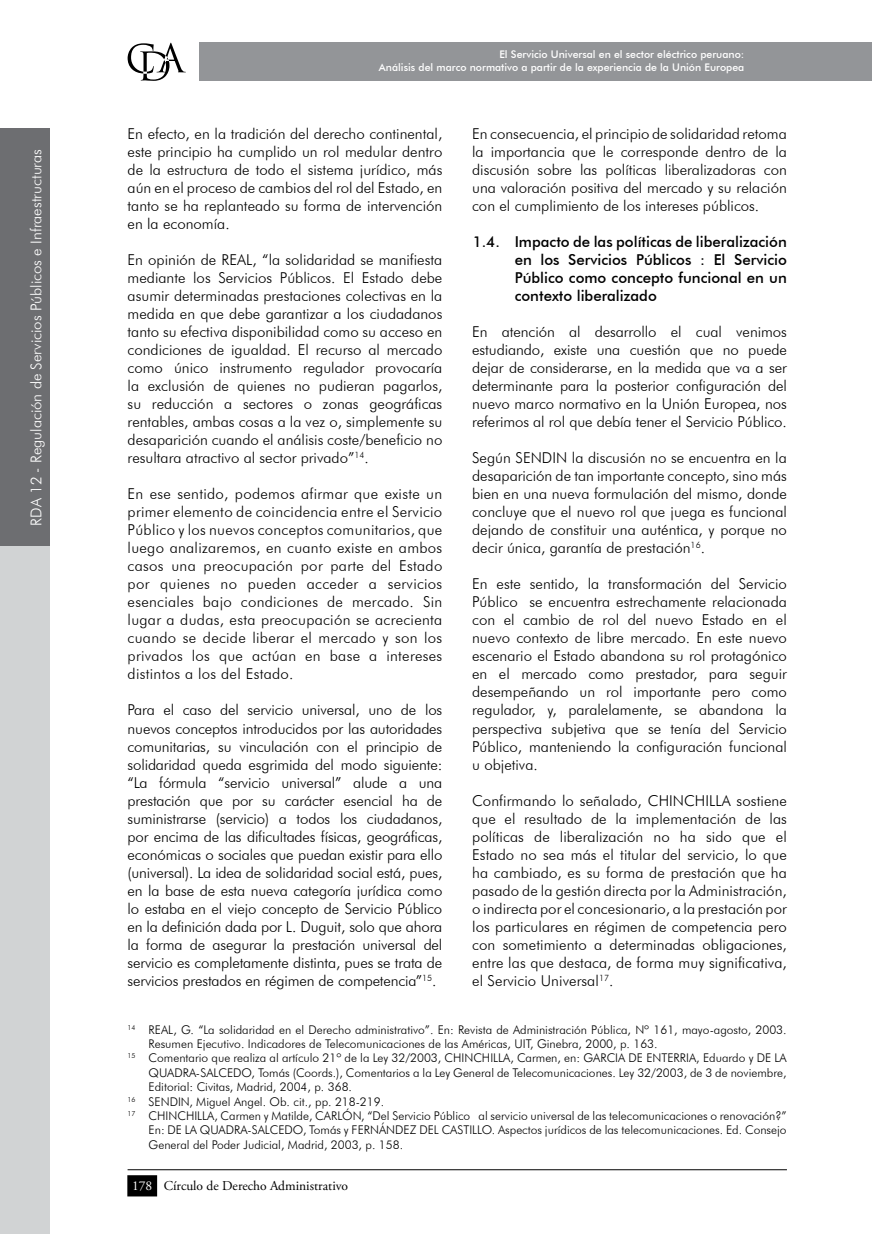
<style>
.page{position:relative;width:872px;height:1234px;background:#fff}
.page>*{position:absolute;margin:0;border:0;box-sizing:border-box;transform-origin:0 0}
.t1{font:300 15px/18px "Futura BT";color:#000;text-align:justify}
.t2{font:500 15px/18px "Futura BT";color:#000;text-align:justify}
.t3{font:300 15px "Futura BT";color:#fff}
.t4{font:13.5px "Adobe Garamond Pro";color:#000}
.t5{font:300 12px "Futura BT";color:#000}
.t6{font:500 10.5px/12.6px "Futura BT";color:#fff;text-align:right}
.t7{font:300 7.05px "Futura BT";color:#000}
.s1{font-size:12px}
.s2{color:#fff}
</style>
<div class="page">
<div style="left:199px;top:43px;width:673px;height:38px;background:#939598"></div>
<svg style="left:128px;top:43px;width:58px;height:38px"></svg>
<hr style="left:128px;top:1168px;width:659px;height:1px;background:#000">
<div style="left:128px;top:1175px;width:28px;height:20px;background:#000"></div>
<div style="left:127px;top:1174px;width:30px;height:22px;border:2px solid #000"></div>
<div style="left:0;top:539px;width:50px;height:694px;background:#d1d3d4"></div>
<div style="left:0;top:128px;width:50px;height:418px;background:#6d6e71"></div>
<p class="t3" style="left:27px;top:525px;width:378px;rotate:-90deg">RDA 12 - Regulación de Servicios Públicos e I nfraestructuras</p>
<p class="t6" style="left:379px;top:48px;width:367px">El Servicio Universal en el sector eléctrico peruano:<br>Análisis del marco normativo a partir de la experiencia de la Unión Europea</p>
<p class="t1" style="left:128px;top:125px;width:316px">E n efecto, en la tradición del derecho continental, este principio ha cumplido un rol medular dentro de la estructura de todo el sistema jurídico, más aún en el proceso de cambios del rol del Estado, en tanto se ha replanteado su forma de intervención en la economía.</p>
<p class="t1" style="left:128px;top:251px;width:316px">E n opinión de REAL, “la solidaridad se manifiesta mediante los Servicios Públicos. E l Estado debe asumir determinadas prestaciones colectivas en la medida en que debe garantizar a los ciudadanos tanto su efectiva disponibilidad como su acceso en condiciones de igualdad. E l recurso al mercado como único instrumento regulador provocaría la exclusión de quienes no pudieran pagarlos, su reducción a sectores o zonas geográficas rentables, ambas cosas a la vez o, simplemente su desaparición cuando el análisis coste/beneficio no resultara atractivo al sector privado”<sup>14</sup>.</p>
<p class="t1" style="left:128px;top:485px;width:316px">E n ese sentido, podemos afirmar que existe un primer elemento de coincidencia entre el Servicio Público y los nuevos conceptos comunitarios, que luego analizaremos, en cuanto existe en ambos casos una preocupación por parte del Estado por quienes no pueden acceder a servicios esenciales bajo condiciones de mercado. Sin lugar a dudas, esta preocupación se acrecienta cuando se decide liberar el mercado y son los privados los que actúan en base a intereses distintos a los del Estado.</p>
<p class="t1" style="left:128px;top:701px;width:316px">Para el caso del servicio universal, uno de los nuevos conceptos introducidos por las autoridades comunitarias, su vinculación con el principio de solidaridad queda esgrimida del modo siguiente: “La fórmula “servicio universal” alude a una prestación que por su carácter esencial ha de suministrarse (servicio) a todos los ciudadanos, por encima de las dificultades físicas, geográficas, económicas o sociales que puedan existir para ello (universal). La idea de solidaridad social está, pues, en la base de esta nueva categoría jurídica como lo estaba en el viejo concepto de Servicio Público en la definición dada por L. Duguit, solo que ahora la forma de asegurar la prestación universal del servicio es completamente distinta, pues se trata de servicios prestados en régimen de competencia”<sup>15</sup>.</p>
<p class="t1" style="left:472px;top:125px;width:316px">E n consecuencia, el principio de solidaridad retoma la importancia que le corresponde dentro de la discusión sobre las políticas liberalizadoras con una valoración positiva del mercado y su relación con el cumplimiento de los intereses públicos.</p>
<p class="t2" style="left:514px;top:233px;width:274px;text-indent:-42px">1.4. Impacto de las políticas de liberalización en los Servicios Públicos : El Servicio Público como concepto funcional en un contexto liberalizado</p>
<p class="t1" style="left:472px;top:323px;width:316px">En atención al desarrollo el cual venimos estudiando, existe una cuestión que no puede dejar de considerarse, en la medida que va a ser determinante para la posterior configuración del nuevo marco normativo en la Unión E uropea, nos referimos al rol que debía tener el Servicio Público.</p>
<p class="t1" style="left:472px;top:449px;width:316px">Según SE NDI N la discusión no se encuentra en la desaparición de tan importante concepto, sino más bien en una nueva formulación del mismo, donde concluye que el nuevo rol que juega es funcional dejando de constituir una auténtica, y porque no decir única, garantía de prestación<sup>16</sup>.</p>
<p class="t1" style="left:472px;top:575px;width:316px">E n este sentido, la transformación del Servicio Público se encuentra estrechamente relacionada con el cambio de rol del nuevo Estado en el nuevo contexto de libre mercado. E n este nuevo escenario el Estado abandona su rol protagónico en el mercado como prestador, para seguir desempeñando un rol importante pero como regulador, y, paralelamente, se abandona la perspectiva subjetiva que se tenía del Servicio Público, manteniendo la configuración funcional u objetiva.</p>
<p class="t1" style="left:472px;top:791px;width:316px">Confirmando lo señalado, CHI NCHI LLA sostiene que el resultado de la implementación de las políticas de liberalización no ha sido que el Estado no sea más el titular del servicio, lo que ha cambiado, es su forma de prestación que ha pasado de la gestión directa por la Administración, o indirecta por el concesionario, a la prestación por los particulares en régimen de competencia pero con sometimiento a determinadas obligaciones, entre las que destaca, de forma muy significativa, el Servicio Universal<sup>17</sup>.</p>
<p class="t5" style="left:127px;top:1021px;width:661px"><sup>14</sup> REAL, G. “La solidaridad en el Derecho administrativo”. E n: Revista de Administración Pública, Nº 161, mayo-agosto, 2003.</p>
<p class="t5" style="left:149px;top:1036px;width:510px">Resumen Ejecutivo. I ndicadores de Telecomunicaciones de las Américas, UIT, Ginebra, 2000, p. 163.</p>
<p class="t5" style="left:127px;top:1050px;width:661px"><sup>15</sup> Comentario que realiza al artículo 21º de la Ley 32/2003, CHI NCHI LLA, Carmen, en: GARCIA DE E NTE RRIA, Eduardo y DE LA</p>
<p class="t5" style="left:149px;top:1064px;width:639px">QUAD RA-SALCEDO, Tomás (Coords.), Comentarios a la Ley General de Telecomunicaciones. Ley 32/2003, de 3 de noviembre,</p>
<p class="t5" style="left:149px;top:1079px;width:205px">Editorial: Civitas, Madrid, 2004, p. 368.</p>
<p class="t7" style="left:127px;top:1094px;width:18px">16 <span class="s1">SE</span></p>
<p class="t5" style="left:161px;top:1093px;width:225px">NDI N, Miguel Angel. Ob. cit., pp. 218-219.</p>
<p class="t5" style="left:127px;top:1108px;width:661px"><sup>17</sup> CHI NCHI LLA, Carmen y Matilde, CARLÓN, “Del Servicio Público al servicio universal de las telecomunicaciones o renovación?”</p>
<p class="t5" style="left:149px;top:1122px;width:308px">E n: DE LA QUAD RA-SALCEDO, Tomás y FE RNÁNDEZ DE L CASTI</p>
<p class="t5" style="left:472px;top:1122px;width:316px">LLO. Aspectos jurídicos de las telecomunicaciones. Ed. Consejo</p>
<p class="t5" style="left:149px;top:1136px;width:256px">General del Poder Judicial, Madrid, 2003, p. 158.</p>
<p class="t4" style="left:132px;top:1176px;width:218px"><span class="s2">178</span> Círculo de Derecho Administrativo</p>
</div>
